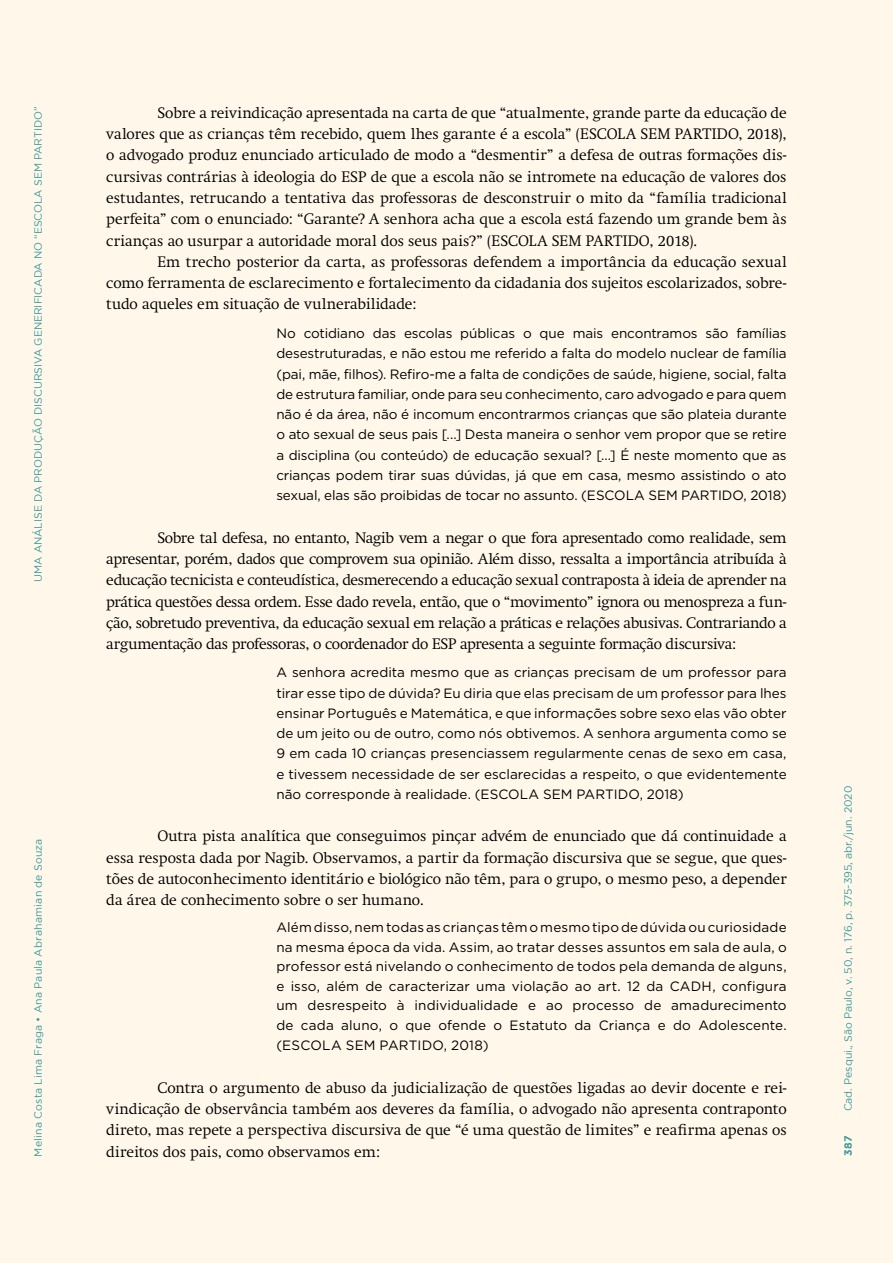
<style>
.page{position:relative;width:893px;height:1263px;background:#fff7ea}
.page>*{position:absolute;margin:0;border:0;box-sizing:border-box;transform-origin:0 0}
.t1{font:300 15px/21.3px "Swift";letter-spacing:-.005em;color:#000;text-align:justify}
.t2{font:13.5px/20.2px "Gotham HTF";color:#000;text-align:justify}
.t3{font:10.5px "Gotham";color:#389fa9}
.t4{font:10.5px "Gotham";letter-spacing:.025em;color:#389fa9}
.t5{font:700 10.5px "Gotham";color:#389fa9}
</style>
<div class="page">
<p class="t3" style="left:32px;top:582px;width:477px;rotate:-90deg">UMA ANÁLISE DA PRODUÇÃO DISCURSIVA GENERIFICADA NO “ESCOLA SEM PARTIDO”</p>
<p class="t4" style="left:32px;top:1157px;width:320px;rotate:-90deg">Melina Costa Lima Fraga • Ana Paula Abrahamian de Souza</p>
<p class="t1" style="left:106px;top:102px;width:682px;text-indent:51px">Sobre a reivindicação apresentada na carta de que “atualmente, grande parte da educação de valores que as crianças têm recebido, quem lhes garante é a escola” (ESCOLA SEM PARTIDO, 2018), o advogado produz enunciado articulado de modo a “desmentir” a defesa de outras formações dis&shy;cursivas contrárias à ideologia do ESP de que a escola não se intromete na educação de valores dos estudantes, retrucando a tentativa das professoras de desconstruir o mito da “família tradicional perfeita” com o enunciado: “Garante? A senhora acha que a escola está fazendo um grande bem às crianças ao usurpar a autoridade moral dos seus pais?” (ESCOLA SEM PARTIDO, 2018).</p>
<p class="t1" style="left:106px;top:251px;width:682px;text-indent:51px">Em trecho posterior da carta, as professoras defendem a importância da educação sexual como ferramenta de esclarecimento e fortalecimento da cidadania dos sujeitos escolarizados, sobre&shy;tudo aqueles em situação de vulnerabilidade:</p>
<p class="t2" style="left:276px;top:323px;width:512px">No cotidiano das escolas públicas o que mais encontramos são famílias desestruturadas, e não estou me referido a falta do modelo nuclear de família (pai, mãe, filhos). Refiro-me a falta de condições de saúde, higiene, social, falta de estrutura familiar, onde para seu conhecimento, caro advogado e para quem não é da área, não é incomum encontrarmos crianças que são plateia durante o ato sexual de seus pais [...] Desta maneira o senhor vem propor que se retire a disciplina (ou conteúdo) de educação sexual? [...] É neste momento que as crianças podem tirar suas dúvidas, já que em casa, mesmo assistindo o ato sexual, elas são proibidas de tocar no assunto. (ESCOLA SEM PARTIDO, 2018)</p>
<p class="t1" style="left:106px;top:527px;width:682px;text-indent:51px">Sobre tal defesa, no entanto, Nagib vem a negar o que fora apresentado como realidade, sem apresentar, porém, dados que comprovem sua opinião. Além disso, ressalta a importância atribuída à educação tecnicista e conteudística, desmerecendo a educação sexual contraposta à ideia de aprender na prática questões dessa ordem. Esse dado revela, então, que o “movimento” ignora ou menospreza a fun&shy;ção, sobretudo preventiva, da educação sexual em relação a práticas e relações abusivas. Contrariando a argumentação das professoras, o coordenador do ESP apresenta a seguinte formação discursiva:</p>
<p class="t2" style="left:276px;top:662px;width:512px">A senhora acredita mesmo que as crianças precisam de um professor para tirar esse tipo de dúvida? Eu diria que elas precisam de um professor para lhes ensinar Português e Matemática, e que informações sobre sexo elas vão obter de um jeito ou de outro, como nós obtivemos. A senhora argumenta como se 9 em cada 10 crianças presenciassem regularmente cenas de sexo em casa, e tivessem necessidade de ser esclarecidas a respeito, o que evidentemente não corresponde à realidade. (ESCOLA SEM PARTIDO, 2018)</p>
<p class="t1" style="left:106px;top:826px;width:682px;text-indent:51px">Outra pista analítica que conseguimos pinçar advém de enunciado que dá continuidade a essa resposta dada por Nagib. Observamos, a partir da formação discursiva que se segue, que ques&shy;tões de autoconhecimento identitário e biológico não têm, para o grupo, o mesmo peso, a depender da área de conhecimento sobre o ser humano.</p>
<p class="t2" style="left:276px;top:917px;width:512px;line-height:19.6px">Além disso, nem todas as crianças têm o mesmo tipo de dúvida ou curiosidade na mesma época da vida. Assim, ao tratar desses assuntos em sala de aula, o professor está nivelando o conhecimento de todos pela demanda de alguns, e isso, além de caracterizar uma violação ao art. 12 da CADH, configura um desrespeito à individualidade e ao processo de amadurecimento de cada aluno, o que ofende o Estatuto da Criança e do Adolescente. (ESCOLA SEM PARTIDO, 2018)</p>
<p class="t1" style="left:106px;top:1077px;width:682px;text-indent:51px">Contra o argumento de abuso da judicialização de questões ligadas ao devir docente e rei&shy;vindicação de observância também aos deveres da família, o advogado não apresenta contraponto direto, mas repete a perspectiva discursiva de que “é uma questão de limites” e reafirma apenas os direitos dos pais, como observamos em:</p>
<p class="t3" style="left:842px;top:1111px;width:327px;rotate:-90deg">Cad. Pesqui., São Paulo, v. 50, n. 176, p. 375-395, abr./jun. 2020</p>
<p class="t5" style="left:842px;top:1155px;width:21px;rotate:-90deg">387</p>
</div>
